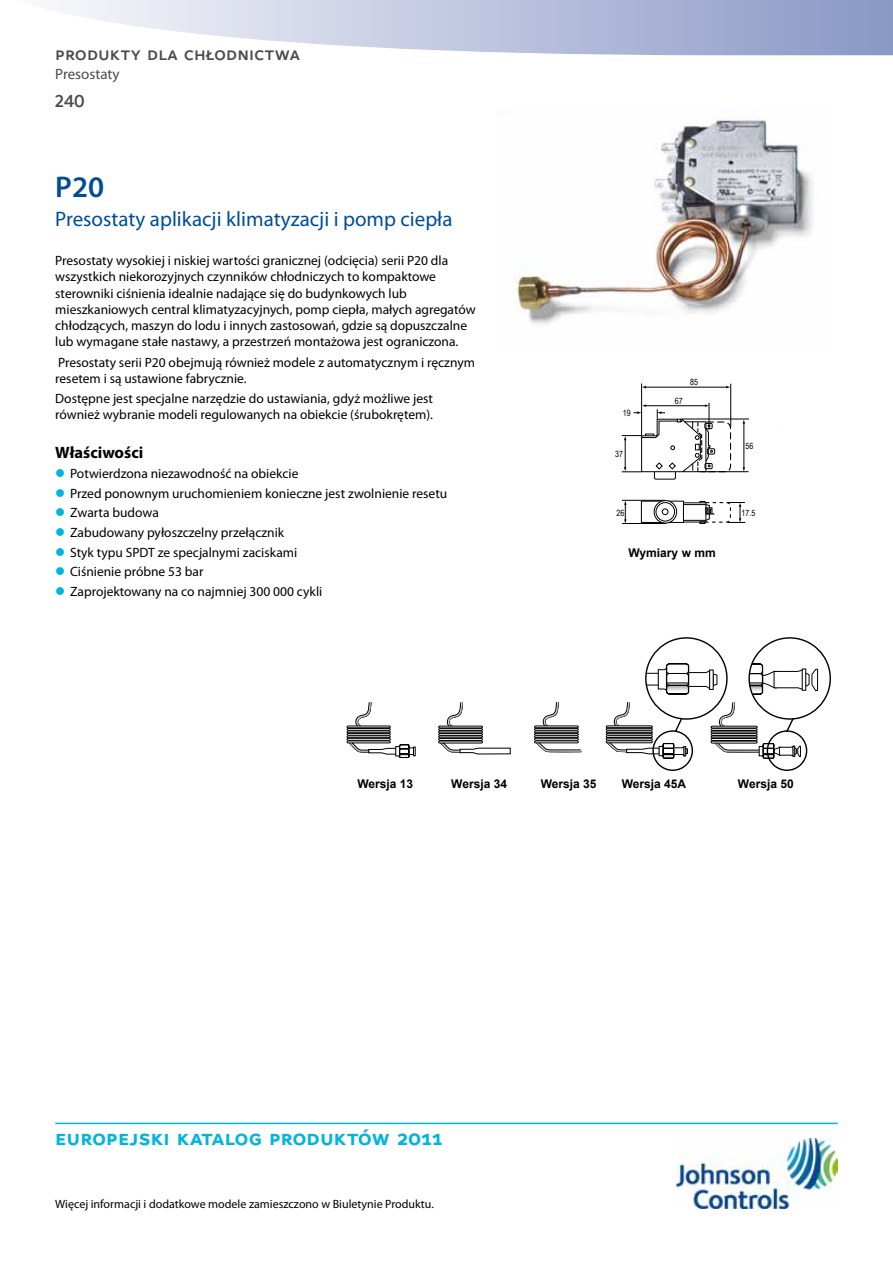
<style>
.page{position:relative;width:893px;height:1263px;background:#fff}
.page>*{position:absolute;margin:0;border:0;box-sizing:border-box;transform-origin:0 0}
.t1{font:600 30px "Myriad Pro";color:#004d95}
.t2{font:21px "Myriad Pro";color:#004d95}
.t3{font:21px "Maurea JCI Bold Caps";color:#00b5dd}
.t4{font:18px "Maurea JCI Medium Caps";color:#4b4b4d}
.t5{font:18px "Maurea Medium Lf";color:#4b4b4d}
.t6{font:700 16.5px "Myriad Pro";color:#000}
.t7{font:15px "Myriad Pro";color:#4b4b4d}
.t8{font:13.5px/16.2px "Myriad Pro";color:#000}
.t9{font:12px "Myriad Pro";color:#000}
.t10{font:700 12px "Arial";color:#000}
.t11{font:condensed 8.7px "Arial";color:#000}
</style>
<div class="page">
<img style="left:677px;top:1138px;width:161px;height:70px">
<hr style="left:55px;top:1123px;width:783px;height:1px;background:#00b5dd">
<svg style="left:66px;top:0;width:826px;height:55px"></svg>
<svg style="left:892px;top:0;width:1px;height:56px"></svg>
<img style="left:516px;top:119px;width:297px;height:205px">
<svg style="left:347px;top:637px;width:484px;height:134px"></svg>
<hr style="left:622px;top:500px;width:43px;height:1px;background:#000">
<hr style="left:622px;top:523px;width:44px;height:1px;background:#000">
<hr style="left:730px;top:384px;width:1px;height:43px;background:#000">
<hr style="left:641px;top:383px;width:1px;height:52px;background:#000">
<div style="left:641px;top:501px;width:43px;height:22px;border:1px solid #000"></div>
<svg style="left:654px;top:501px;width:23px;height:22px"></svg>
<div style="left:654px;top:500px;width:23px;height:23px;border:1px solid #000;border-radius:50%"></div>
<div style="left:656px;top:502px;width:19px;height:19px;border:1px solid #000;border-radius:50%"></div>
<div style="left:662px;top:508px;width:6px;height:7px;border:1px solid #000;border-radius:50%"></div>
<svg style="left:624px;top:500px;width:3px;height:23px"></svg>
<hr style="left:744px;top:423px;width:1px;height:45px;background:#000">
<hr style="left:700px;top:471px;width:49px;height:1px;background:#000">
<hr style="left:682px;top:419px;width:67px;height:1px;background:#000">
<hr style="left:645px;top:387px;width:82px;height:1px;background:#000">
<svg style="left:622px;top:403px;width:110px;height:77px"></svg>
<svg style="left:683px;top:501px;width:62px;height:23px"></svg>
<h3 class="t4" style="left:55px;top:46px;width:246px">produkty dla chłodnictwa</h3>
<p class="t7" style="left:55px;top:65px;width:66px">Presostaty</p>
<h3 class="t5" style="left:55px;top:91px;width:31px">240</h3>
<h1 class="t1" style="left:55px;top:168px;width:50px">P20</h1>
<h2 class="t2" style="left:55px;top:206px;width:399px">Presostaty aplikacji klimatyzacji i pomp ciepła</h2>
<p class="t8" style="left:55px;top:252px;width:422px">Presostaty wysokiej i niskiej wartości granicznej (odcięcia) serii P20 dla wszystkich niekorozyjnych czynników chłodniczych to kompaktowe sterowniki ciśnienia idealnie nadające się do budynkowych lub mieszkaniowych central klimatyzacyjnych, pomp ciepła, małych agregatów chłodzących, maszyn do lodu i innych zastosowań, gdzie są dopuszczalne lub wymagane stałe nastawy, a przestrzeń montażowa jest ograniczona.</p>
<p class="t8" style="left:55px;top:354px;width:421px">Presostaty serii P20 obejmują również modele z automatycznym i ręcznym resetem i są ustawione fabrycznie.</p>
<p class="t8" style="left:55px;top:390px;width:379px">Dostępne jest specjalne narzędzie do ustawiania, gdyż możliwe jest również wybranie modeli regulowanych na obiekcie (śrubokrętem).</p>
<p class="t6" style="left:55px;top:441px;width:90px">Właściwości</p>
<p class="t8" style="left:70px;top:464px;width:379px;line-height:19.6px">Potwierdzona niezawodność na obiekcie<br>Przed ponownym uruchomieniem konieczne jest zwolnienie resetu Zwarta budowa<br>Zabudowany pyłoszczelny przełącznik<br>Styk typu SPDT ze specjalnymi zaciskami<br>Ciśnienie próbne 53 bar<br>Zaprojektowany na co najmniej 300 000 cykli</p>
<p class="t11" style="left:623px;top:407px;width:9px">19</p>
<p class="t11" style="left:615px;top:448px;width:9px">37</p>
<p class="t11" style="left:675px;top:394px;width:9px">67</p>
<p class="t11" style="left:690px;top:376px;width:9px">85</p>
<p class="t11" style="left:745px;top:440px;width:9px">56</p>
<p class="t11" style="left:616px;top:506px;width:9px">26</p>
<p class="t11" style="left:742px;top:506px;width:15px">17.5</p>
<p class="t10" style="left:628px;top:545px;width:89px">Wymiary w mm</p>
<p class="t10" style="left:357px;top:775px;width:57px">Wersja 13</p>
<p class="t10" style="left:451px;top:775px;width:57px">Wersja 34</p>
<p class="t10" style="left:622px;top:775px;width:66px">Wersja 45A</p>
<p class="t10" style="left:738px;top:775px;width:57px">Wersja 50</p>
<p class="t10" style="left:541px;top:775px;width:57px">Wersja 35</p>
<h2 class="t3" style="left:55px;top:1128px;width:389px">europejski katalog produktów 2011</h2>
<p class="t9" style="left:55px;top:1196px;width:380px">Więcej informacji i dodatkowe modele zamieszczono w Biuletynie Produktu.</p>
</div>
